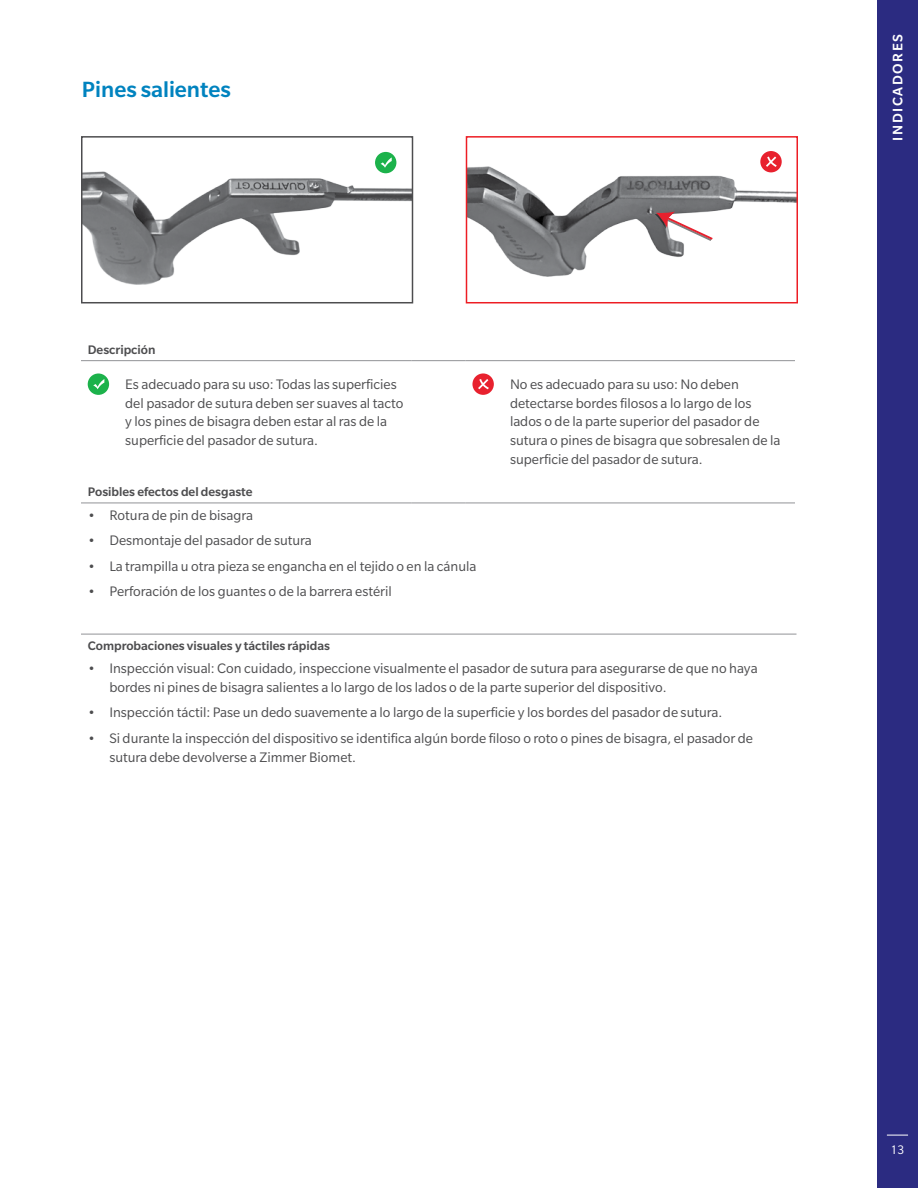
<style>
.page{position:relative;width:918px;height:1188px;background:#fff}
.page>*{position:absolute;margin:0;border:0;box-sizing:border-box;transform-origin:0 0}
.t1{font:500 24px "Slate Pro";color:#0083bf}
.t2{font:15px/18.8px "Slate Pro";color:#4d4d4f}
.t3{font:500 15px "Slate Pro";letter-spacing:.11em;color:#fff}
.t4{font:500 13.5px "Slate Pro";color:#4d4d4f}
.t5{font:13.5px "Slate Pro";color:#fff}
</style>
<div class="page">
<div style="left:877px;top:0;width:41px;height:1188px;background:#2b2b81"></div>
<svg style="left:887px;top:1135px;width:21px;height:1px"></svg>
<hr style="left:81px;top:634px;width:715px;height:1px;background:#919396">
<hr style="left:81px;top:360px;width:331px;height:1px;background:#919396">
<hr style="left:412px;top:360px;width:54px;height:1px;background:#919396">
<hr style="left:466px;top:360px;width:329px;height:1px;background:#919396">
<hr style="left:81px;top:503px;width:331px;height:1px;background:#919396">
<hr style="left:412px;top:503px;width:54px;height:1px;background:#919396">
<hr style="left:466px;top:503px;width:329px;height:1px;background:#919396">
<div style="left:88px;top:373px;width:21px;height:22px;background:#1cb24b;border-radius:50%"></div>
<svg style="left:93px;top:379px;width:11px;height:10px"></svg>
<div style="left:472px;top:373px;width:22px;height:22px;background:#e8212e;border-radius:50%"></div>
<svg style="left:478px;top:379px;width:11px;height:10px"></svg>
<img style="left:469px;top:167px;width:326px;height:109px">
<svg style="left:655px;top:211px;width:60px;height:30px"></svg>
<div style="left:466px;top:136px;width:332px;height:167px;border:2px solid #ed1d24"></div>
<img style="left:84px;top:172px;width:326px;height:113px">
<div style="left:81px;top:136px;width:332px;height:167px;border:2px solid #4d4d4f"></div>
<div style="left:375px;top:152px;width:21px;height:21px;background:#1cb24b;border-radius:50%"></div>
<svg style="left:381px;top:157px;width:11px;height:11px"></svg>
<div style="left:760px;top:151px;width:22px;height:21px;background:#e8212e;border-radius:50%"></div>
<svg style="left:766px;top:157px;width:11px;height:10px"></svg>
<h1 class="t1" style="left:82px;top:76px;width:151px">Pines salientes</h1>
<p class="t4" style="left:88px;top:342px;width:69px">Descripción</p>
<p class="t2" style="left:125px;top:375px;width:280px">Es adecuado para su uso: Todas las superficies del pasador de sutura deben ser suaves al tacto y los pines de bisagra deben estar al ras de la superficie del pasador de sutura.</p>
<p class="t2" style="left:510px;top:375px;width:272px">No es adecuado para su uso: No deben detectarse bordes filosos a lo largo de los lados o de la parte superior del pasador de sutura o pines de bisagra que sobresalen de la superficie del pasador de sutura.</p>
<p class="t4" style="left:88px;top:485px;width:166px">Posibles efectos del desgaste</p>
<p class="t2" style="left:88px;top:505px;width:167px">• Rotura de pin de bisagra</p>
<p class="t2" style="left:88px;top:531px;width:226px">• Desmontaje del pasador de sutura</p>
<p class="t2" style="left:88px;top:556px;width:390px">• La trampilla u otra pieza se engancha en el tejido o en la cánula</p>
<p class="t2" style="left:88px;top:582px;width:306px">• Perforación de los guantes o de la barrera estéril</p>
<p class="t4" style="left:88px;top:638px;width:244px">Comprobaciones visuales y táctiles rápidas</p>
<p class="t2" style="left:109px;top:659px;width:650px;text-indent:-22px">• Inspección visual: Con cuidado, inspeccione visualmente el pasador de sutura para asegurarse de que no haya bordes ni pines de bisagra salientes a lo largo de los lados o de la parte superior del dispositivo.</p>
<p class="t2" style="left:88px;top:703px;width:636px">• Inspección táctil: Pase un dedo suavemente a lo largo de la superficie y los bordes del pasador de sutura.</p>
<p class="t2" style="left:109px;top:729px;width:645px;text-indent:-22px">• Si durante la inspección del dispositivo se identifica algún borde filoso o roto o pines de bisagra, el pasador de sutura debe devolverse a Zimmer Biomet.</p>
<p class="t3" style="left:890px;top:141px;width:109px;rotate:-90deg">INDICADORES</p>
<p class="t5" style="left:891px;top:1143px;width:15px">13</p>
</div>
